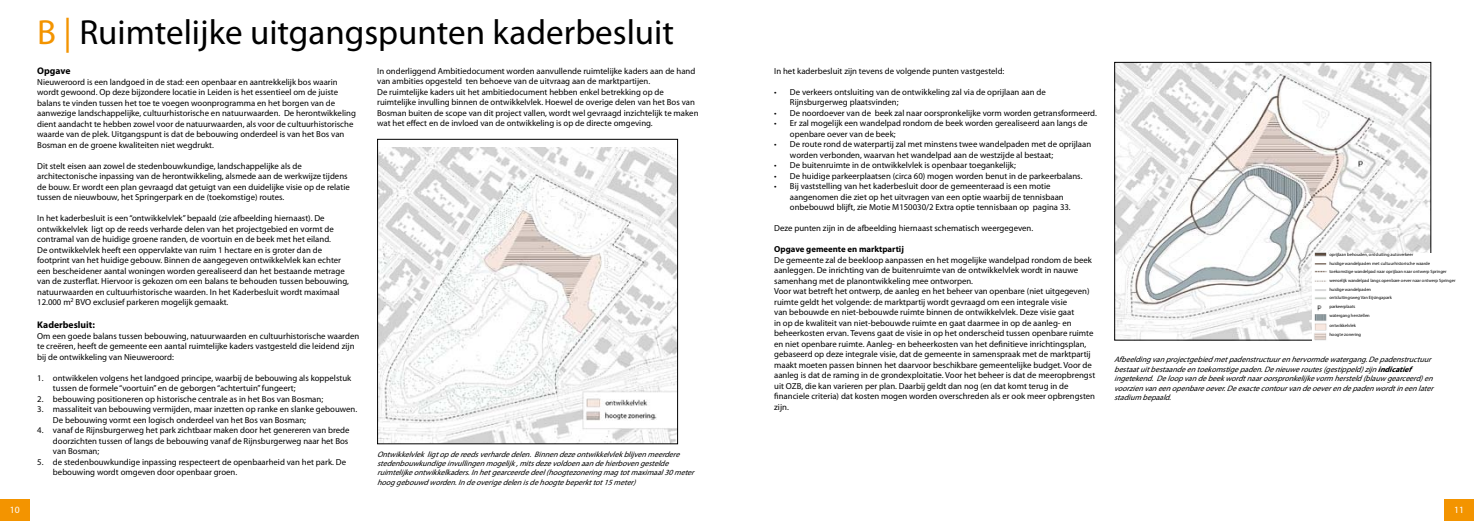
<style>
.page{position:relative;width:1474px;height:521px;background:#fff}
.page>*{position:absolute;margin:0;border:0;box-sizing:border-box;transform-origin:0 0}
.t1{font:35px "Myriad Pro";color:#000}
.t2{font:700 9.62px "Myriad Pro";color:#000}
.t3{font:9.62px "Myriad Pro";color:#fff}
.t4{font:8.75px/10.5px "Myriad Pro";color:#000}
.t5{font:700 8.75px "Myriad Pro";color:#000}
.t6{font:italic 7.88px/9.5px "Myriad Pro";color:#000}
.t7{font:4.55px/8.6px "Myriad Pro";color:#000}
.s1{color:#f39400}
.s2{font-weight:700}
</style>
<div class="page">
<div style="left:1444px;top:499px;width:29px;height:22px;background:#f39400"></div>
<div style="left:0;top:499px;width:30px;height:22px;background:#f39400"></div>
<img style="left:379px;top:147px;width:297px;height:295px">
<div style="left:377px;top:139px;width:301px;height:305px;border:1px solid #000"></div>
<img style="left:1116px;top:64px;width:313px;height:275px">
<div style="left:1114px;top:62px;width:317px;height:279px;border:1px solid #000"></div>
<div style="left:1311px;top:257px;width:143px;height:85px;background:#fff"></div>
<img style="left:1313px;top:252px;width:14px;height:89px">
<div style="left:1329px;top:253px;width:132px;height:87px;background:#fff"></div>
<h1 class="t1" style="left:37px;top:10px;width:638px"><span class="s1">B |</span> Ruimtelijke uitgangspunten kaderbesluit</h1>
<p class="t2" style="left:37px;top:65px;width:35px">Opgave</p>
<p class="t4" style="left:37px;top:76px;width:320px">Nieuweroord is een landgoed in de stad: een openbaar en aantrekkelijk bos waarin wordt gewoond. Op deze bijzondere locatie in Leiden is het essentieel om de juiste balans te vinden tussen het toe te voegen woonprogramma en het borgen van de aanwezige landschappelijke, cultuurhistorische en natuurwaarden. De herontwikkeling dient aandacht te hebben zowel voor de natuurwaarden, als voor de cultuurhistorische waarde van de plek. Uitgangspunt is dat de bebouwing onderdeel is van het Bos van Bosman en de groene kwaliteiten niet wegdrukt.</p>
<p class="t4" style="left:37px;top:160px;width:314px">Dit stelt eisen aan zowel de stedenbouwkundige, landschappelijke als de architectonische inpassing van de herontwikkeling, alsmede aan de werkwijze tijdens de bouw. Er wordt een plan gevraagd dat getuigt van een duidelijke visie op de relatie tussen de nieuwbouw, het Springerpark en de (toekomstige) routes.</p>
<p class="t4" style="left:37px;top:213px;width:313px">In het kaderbesluit is een “ontwikkelvlek” bepaald (zie afbeelding hiernaast). De ontwikkelvlek ligt op de reeds verharde delen van het projectgebied en vormt de contramal van de huidige groene randen, de voortuin en de beek met het eiland.<br>De ontwikkelvlek heeft een oppervlakte van ruim 1 hectare en is groter dan de footprint van het huidige gebouw. Binnen de aangegeven ontwikkelvlek kan echter een bescheidener aantal woningen worden gerealiseerd dan het bestaande metrage van de zusterflat. Hiervoor is gekozen om een balans te behouden tussen bebouwing, natuurwaarden en cultuurhistorische waarden. In het Kaderbesluit wordt maximaal 12.000 m<sup>2</sup> BVO exclusief parkeren mogelijk gemaakt.</p>
<p class="t2" style="left:37px;top:319px;width:59px">Kaderbesluit:</p>
<p class="t4" style="left:37px;top:330px;width:323px">Om een goede balans tussen bebouwing, natuurwaarden en cultuurhistorische waarden te creëren, heeft de gemeente een aantal ruimtelijke kaders vastgesteld die leidend zijn bij de ontwikkeling van Nieuweroord:</p>
<p class="t4" style="left:53px;top:372px;width:300px;text-indent:-16px">1. ontwikkelen volgens het landgoed principe, waarbij de bebouwing als koppelstuk tussen de formele “voortuin” en de geborgen “achtertuin” fungeert;</p>
<p class="t4" style="left:37px;top:393px;width:287px">2. bebouwing positioneren op historische centrale as in het Bos van Bosman;</p>
<p class="t4" style="left:53px;top:404px;width:306px;text-indent:-16px">3. massaliteit van bebouwing vermijden, maar inzetten op ranke en slanke gebouwen.<br>De bebouwing vormt een logisch onderdeel van het Bos van Bosman;</p>
<p class="t4" style="left:53px;top:425px;width:298px;text-indent:-16px">4. vanaf de Rijnsburgerweg het park zichtbaar maken door het genereren van brede doorzichten tussen of langs de bebouwing vanaf de Rijnsburgerweg naar het Bos van Bosman;</p>
<p class="t4" style="left:53px;top:456px;width:295px;text-indent:-16px">5. de stedenbouwkundige inpassing respecteert de openbaarheid van het park. De bebouwing wordt omgeven door openbaar groen.</p>
<p class="t4" style="left:377px;top:65px;width:323px">In onderliggend Ambitiedocument worden aanvullende ruimtelijke kaders aan de hand van ambities opgesteld ten behoeve van de uitvraag aan de marktpartijen.<br>De ruimtelijke kaders uit het ambitiedocument hebben enkel betrekking op de ruimtelijke invulling binnen de ontwikkelvlek. Hoewel de overige delen van het Bos van Bosman buiten de scope van dit project vallen, wordt wel gevraagd inzichtelijk te maken wat het effect en de invloed van de ontwikkeling is op de directe omgeving.</p>
<p class="t4" style="left:774px;top:65px;width:232px">In het kaderbesluit zijn tevens de volgende punten vastgesteld:</p>
<p class="t4" style="left:790px;top:86px;width:257px;text-indent:-16px">• De verkeers ontsluiting van de ontwikkeling zal via de oprijlaan aan de<br>Rijnsburgerweg plaatsvinden;</p>
<p class="t4" style="left:774px;top:107px;width:324px">• De noordoever van de beek zal naar oorspronkelijke vorm worden getransformeerd.</p>
<p class="t4" style="left:790px;top:118px;width:299px;text-indent:-16px">• Er zal mogelijk een wandelpad rondom de beek worden gerealiseerd aan langs de openbare oever van de beek;</p>
<p class="t4" style="left:790px;top:139px;width:303px;text-indent:-16px">• De route rond de waterpartij zal met minstens twee wandelpaden met de oprijlaan worden verbonden, waarvan het wandelpad aan de westzijde al bestaat;</p>
<p class="t4" style="left:774px;top:160px;width:243px">• De buitenruimte in de ontwikkelvlek is openbaar toegankelijk;</p>
<p class="t4" style="left:774px;top:170px;width:310px">• De huidige parkeerplaatsen (circa 60) mogen worden benut in de parkeerbalans.</p>
<p class="t4" style="left:790px;top:181px;width:282px;text-indent:-16px">• Bij vaststelling van het kaderbesluit door de gemeenteraad is een motie aangenomen die ziet op het uitvragen van een optie waarbij de tennisbaan onbebouwd blijft, zie Motie M150030/2 Extra optie tennisbaan op pagina 33.</p>
<p class="t4" style="left:774px;top:223px;width:260px">Deze punten zijn in de afbeelding hiernaast schematisch weergegeven.</p>
<p class="t5" style="left:774px;top:243px;width:131px">Opgave gemeente en marktpartij</p>
<p class="t4" style="left:774px;top:254px;width:322px">De gemeente zal de beekloop aanpassen en het mogelijke wandelpad rondom de beek aanleggen. De inrichting van de buitenruimte van de ontwikkelvlek wordt in nauwe samenhang met de planontwikkeling mee ontworpen.<br>Voor wat betreft het ontwerp, de aanleg en het beheer van openbare (niet uitgegeven) ruimte geldt het volgende: de marktpartij wordt gevraagd om een integrale visie<br>van bebouwde en niet-bebouwde ruimte binnen de ontwikkelvlek. Deze visie gaat<br>in op de kwaliteit van niet-bebouwde ruimte en gaat daarmee in op de aanleg- en beheerkosten ervan. Tevens gaat de visie in op het onderscheid tussen openbare ruimte en niet openbare ruimte. Aanleg- en beheerkosten van het definitieve inrichtingsplan, gebaseerd op deze integrale visie, dat de gemeente in samenspraak met de marktpartij maakt moeten passen binnen het daarvoor beschikbare gemeentelijke budget. Voor de aanleg is dat de raming in de grondexploitatie. Voor het beheer is dat de meeropbrengst uit OZB, die kan varieren per plan. Daarbij geldt dan nog (en dat komt terug in de financiele criteria) dat kosten mogen worden overschreden als er ook meer opbrengsten zijn.</p>
<p class="t7" style="left:1329px;top:250px;width:128px">oprijlaan behouden, ontsluiting autoverkeer<br>huidige wandelpaden met cultuurhistorische waarde<br>toekomstige wandelpad naar oprijlaan naar ontwerp Springer wenselijk wandelpad langs openbare oever naar ontwerp Springer huidige wandelpaden<br>ontsluitingsweg Van Eijsingapark<br>parkeerplaats</p>
<p class="t7" style="left:1329px;top:311px;width:42px;line-height:9.4px">watergang herstellen ontwikkelvlek hoogte zonering</p>
<p class="t6" style="left:1114px;top:355px;width:324px">Afbeeldingvanprojectgebiedmetpadenstructuurenhervormdewatergang.Depadenstructuur bestaatuitbestaandeentoekomstigepaden.Denieuweroutes(gestippeld)zijn<span class="s2">indicatief </span>ingetekend.Deloopvandebeekwordtnaaroorspronkelijkevorm hersteld(blauwgearceerd)en voorzienvaneenopenbareoever.Deexactecontourvandeoeverendepadenwordtineenlater stadium bepaald.</p>
<p class="t6" style="left:377px;top:449px;width:321px">Ontwikkelvlekligtopdereedsverhardedelen.Binnendezeontwikkelvlekblijvenmeerdere stedenbouwkundigeinvullingenmogelijk,mitsdezevoldoenaandehierbovengestelde ruimtelijkeontwikkelkaders.Inhetgearceerdedeel(hoogtezoneringmagtotmaximaal30meter hooggebouwdworden.Indeoverigedelenisdehoogtebeperkttot15meter)</p>
<p class="t3" style="left:10px;top:504px;width:11px">10</p>
<p class="t3" style="left:1453px;top:504px;width:11px">11</p>
</div>
